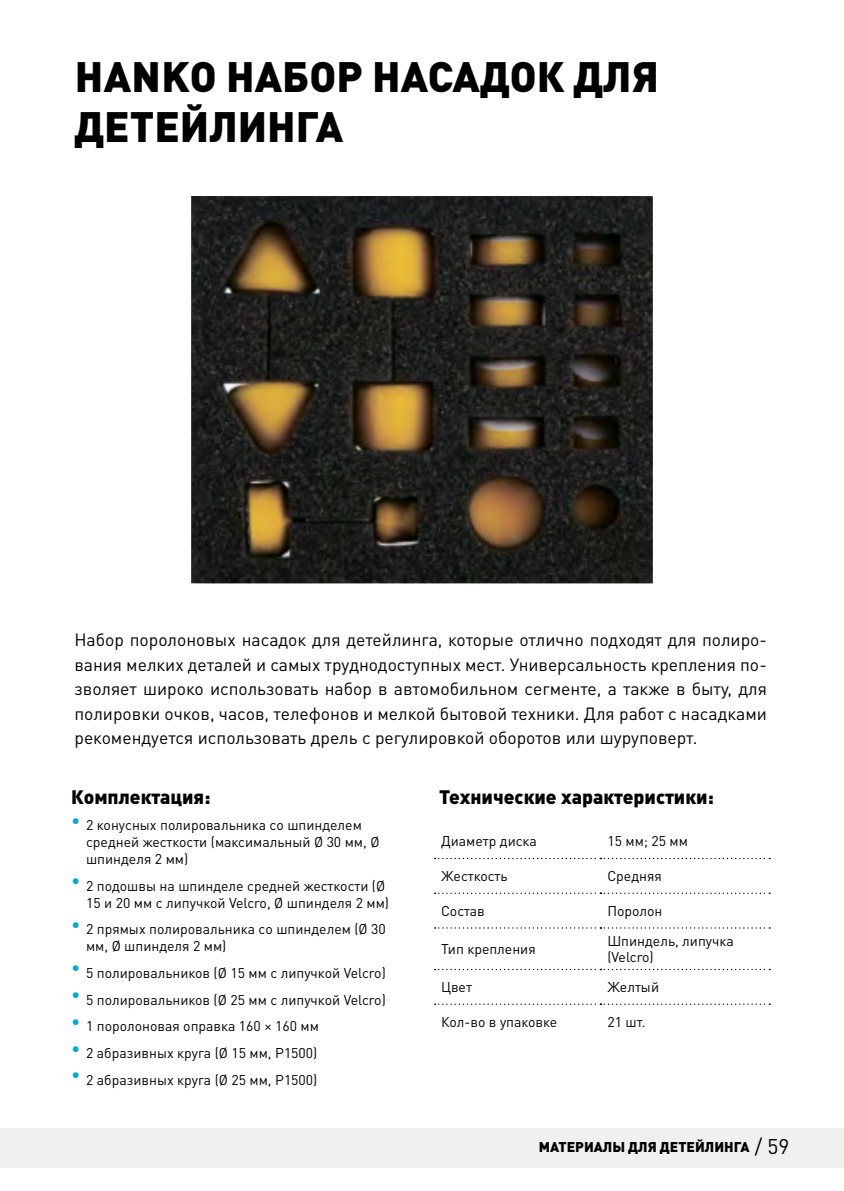
<style>
.page{position:relative;width:844px;height:1191px;background:#fff}
.page>*{position:absolute;margin:0;border:0;box-sizing:border-box;transform-origin:0 0}
.t1{font:900 42px/50.4px "DIN Pro";color:#000}
.t2{font:900 19.25px "DIN Pro";color:#000}
.t3{font:17.5px/24.5px "DIN Pro";color:#000;text-align:justify}
.t4{font:14px/16.8px "DIN Pro";color:#000}
.t5{font:900 14px "DIN Pro";color:#000}
.s1{font-weight:400;font-size:21px}
</style>
<div class="page">
<div style="left:0;top:1127px;width:843px;height:40px;background:#f0f0f0"></div>
<img style="left:191px;top:196px;width:461px;height:387px">
<svg style="left:434px;top:858px;width:336px;height:1px"></svg>
<svg style="left:434px;top:968px;width:336px;height:2px"></svg>
<svg style="left:434px;top:892px;width:336px;height:2px"></svg>
<svg style="left:434px;top:927px;width:336px;height:1px"></svg>
<svg style="left:434px;top:1003px;width:336px;height:2px"></svg>
<h1 class="t1" style="left:74px;top:50px;width:586px">HANKO НАБОР НАСАДОК ДЛЯ<br>ДЕТЕЙЛИНГА</h1>
<p class="t3" style="left:74px;top:627px;width:694px">Набор поролоновых насадок для детейлинга, которые отлично подходят для полиро&shy;вания мелких деталей и самых труднодоступных мест. Универсальность крепления по&shy;зволяет широко использовать набор в автомобильном сегменте, а также в быту, для полировки очков, часов, телефонов и мелкой бытовой техники. Для работ с насадками рекомендуется использовать дрель с регулировкой оборотов или шуруповерт.</p>
<h2 class="t2" style="left:71px;top:783px;width:141px">Комплектация:</h2>
<p class="t4" style="left:86px;top:816px;width:295px;text-indent:-15px"><sup>•</sup> 2 конусных полировальника со шпинделем средней жесткости (максимальный Ø 30 мм, Ø шпинделя 2 мм)</p>
<p class="t4" style="left:71px;top:877px;width:319px;text-align:right"><sup>•</sup> 2 подошвы на шпинделе средней жесткости (Ø<br>15 и 20 мм с липучкой Velcro, Ø шпинделя 2 мм)</p>
<p class="t4" style="left:86px;top:920px;width:301px;text-indent:-15px"><sup>•</sup> 2 прямых полировальника со шпинделем (Ø 30 мм, Ø шпинделя 2 мм)</p>
<p class="t4" style="left:71px;top:964px;width:316px"><sup>•</sup> 5 полировальников (Ø 15 мм с липучкой Velcro)</p>
<p class="t4" style="left:71px;top:991px;width:316px"><sup>•</sup> 5 полировальников (Ø 25 мм с липучкой Velcro)</p>
<p class="t4" style="left:71px;top:1017px;width:249px"><sup>•</sup> 1 поролоновая оправка 160 × 160 мм</p>
<p class="t4" style="left:71px;top:1044px;width:248px"><sup>•</sup> 2 абразивных круга (Ø 15 мм, P1500)</p>
<p class="t4" style="left:71px;top:1071px;width:248px"><sup>•</sup> 2 абразивных круга (Ø 25 мм, P1500)</p>
<h2 class="t2" style="left:439px;top:783px;width:276px">Технические характеристики:</h2>
<p class="t4" style="left:441px;top:832px;width:97px">Диаметр диска</p>
<p class="t4" style="left:607px;top:832px;width:82px">15 мм; 25 мм</p>
<p class="t4" style="left:441px;top:867px;width:68px">Жесткость</p>
<p class="t4" style="left:607px;top:867px;width:56px">Средняя</p>
<p class="t4" style="left:441px;top:902px;width:45px">Состав</p>
<p class="t4" style="left:607px;top:902px;width:57px">Поролон</p>
<p class="t4" style="left:441px;top:940px;width:96px">Тип крепления</p>
<p class="t4" style="left:607px;top:932px;width:128px">Шпиндель, липучка (Velcro)</p>
<p class="t4" style="left:441px;top:978px;width:32px">Цвет</p>
<p class="t4" style="left:607px;top:978px;width:53px">Желтый</p>
<p class="t4" style="left:441px;top:1013px;width:118px">Кол-во в упаковке</p>
<p class="t4" style="left:607px;top:1013px;width:40px">21 шт.</p>
<p class="t5" style="left:538px;top:1137px;width:252px">МАТЕРИАЛЫ ДЛЯ ДЕТЕЙЛИНГА <span class="s1">/ 59</span></p>
</div>
